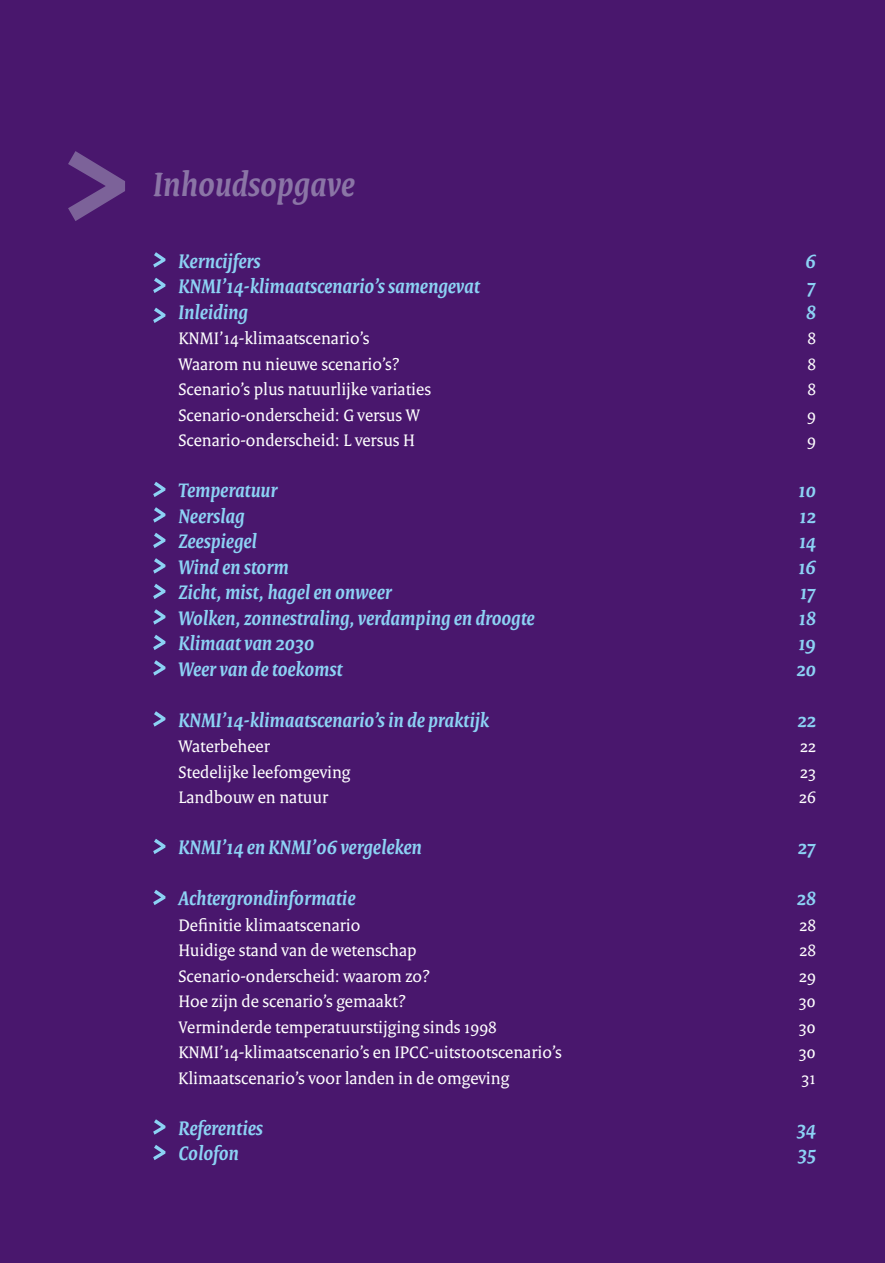
<style>
.page{position:relative;width:885px;height:1263px;background:#fff}
.page>*{position:absolute;margin:0;border:0;box-sizing:border-box;transform-origin:0 0}
.t1{font:italic 700 36px "Rijksoverheid Serif";color:#8b75a6}
.t2{font:italic 700 21px "Rijksoverheid Serif";color:#8cd2f4}
.t3{font:18px "Rijksoverheid Serif";color:#fff}
</style>
<div class="page">
<div style="left:0;top:0;width:884px;height:1263px;background:#49176d"></div>
<svg style="left:153px;top:252px;width:12px;height:16px"></svg>
<svg style="left:153px;top:278px;width:12px;height:15px"></svg>
<svg style="left:153px;top:308px;width:12px;height:15px"></svg>
<svg style="left:153px;top:482px;width:12px;height:15px"></svg>
<svg style="left:153px;top:507px;width:12px;height:16px"></svg>
<svg style="left:153px;top:533px;width:12px;height:15px"></svg>
<svg style="left:153px;top:558px;width:12px;height:16px"></svg>
<svg style="left:153px;top:584px;width:12px;height:15px"></svg>
<svg style="left:153px;top:609px;width:12px;height:16px"></svg>
<svg style="left:153px;top:635px;width:12px;height:15px"></svg>
<svg style="left:153px;top:660px;width:12px;height:16px"></svg>
<svg style="left:153px;top:711px;width:12px;height:16px"></svg>
<svg style="left:153px;top:839px;width:12px;height:15px"></svg>
<svg style="left:153px;top:890px;width:12px;height:15px"></svg>
<svg style="left:153px;top:1119px;width:12px;height:16px"></svg>
<svg style="left:153px;top:1145px;width:12px;height:15px"></svg>
<svg style="left:68px;top:151px;width:57px;height:70px"></svg>
<h1 class="t1" style="left:153px;top:162px;width:203px">Inhoudsopgave</h1>
<p class="t2" style="left:178px;top:248px;width:84px">Kerncijfers</p>
<p class="t2" style="left:805px;top:248px;width:12px">6</p>
<p class="t2" style="left:178px;top:274px;width:303px">KNMI’14-klimaatscenario’s samengevat</p>
<p class="t2" style="left:807px;top:274px;width:10px">7</p>
<p class="t2" style="left:178px;top:299px;width:71px">Inleiding</p>
<p class="t2" style="left:806px;top:299px;width:11px">8</p>
<p class="t3" style="left:178px;top:327px;width:192px">KNMI’14-klimaatscenario’s</p>
<p class="t3" style="left:807px;top:327px;width:10px">8</p>
<p class="t3" style="left:178px;top:353px;width:223px">Waarom nu nieuwe scenario’s?</p>
<p class="t3" style="left:807px;top:353px;width:10px">8</p>
<p class="t3" style="left:178px;top:378px;width:254px">Scenario’s plus natuurlijke variaties</p>
<p class="t3" style="left:807px;top:378px;width:10px">8</p>
<p class="t3" style="left:178px;top:404px;width:243px">Scenario-onderscheid: G versus W</p>
<p class="t3" style="left:807px;top:404px;width:10px">9</p>
<p class="t3" style="left:178px;top:429px;width:238px">Scenario-onderscheid: L versus H</p>
<p class="t3" style="left:807px;top:429px;width:10px">9</p>
<p class="t2" style="left:178px;top:478px;width:100px">Temperatuur</p>
<p class="t2" style="left:798px;top:478px;width:19px">10</p>
<p class="t2" style="left:178px;top:503px;width:68px">Neerslag</p>
<p class="t2" style="left:799px;top:503px;width:18px">12</p>
<p class="t2" style="left:178px;top:529px;width:80px">Zeespiegel</p>
<p class="t2" style="left:799px;top:529px;width:18px">14</p>
<p class="t2" style="left:178px;top:554px;width:112px">Wind en storm</p>
<p class="t2" style="left:798px;top:554px;width:19px">16</p>
<p class="t2" style="left:178px;top:580px;width:215px">Zicht, mist, hagel en onweer</p>
<p class="t2" style="left:800px;top:580px;width:17px">17</p>
<p class="t2" style="left:178px;top:605px;width:358px">Wolken, zonnestraling, verdamping en droogte</p>
<p class="t2" style="left:798px;top:605px;width:19px">18</p>
<p class="t2" style="left:178px;top:631px;width:137px">Klimaat van 2030</p>
<p class="t2" style="left:798px;top:631px;width:19px">19</p>
<p class="t2" style="left:178px;top:656px;width:166px">Weer van de toekomst</p>
<p class="t2" style="left:796px;top:656px;width:21px">20</p>
<p class="t2" style="left:178px;top:707px;width:312px">KNMI’14-klimaatscenario’s in de praktijk</p>
<p class="t2" style="left:797px;top:707px;width:20px">22</p>
<p class="t3" style="left:178px;top:735px;width:93px">Waterbeheer</p>
<p class="t3" style="left:800px;top:735px;width:17px">22</p>
<p class="t3" style="left:178px;top:761px;width:173px">Stedelijke leefomgeving</p>
<p class="t3" style="left:800px;top:761px;width:17px">23</p>
<p class="t3" style="left:178px;top:786px;width:151px">Landbouw en natuur</p>
<p class="t3" style="left:799px;top:786px;width:18px">26</p>
<p class="t2" style="left:178px;top:835px;width:245px">KNMI’14 en KNMI’06 vergeleken</p>
<p class="t2" style="left:797px;top:835px;width:20px">27</p>
<p class="t2" style="left:178px;top:886px;width:178px">Achtergrondinformatie</p>
<p class="t2" style="left:796px;top:886px;width:21px">28</p>
<p class="t3" style="left:178px;top:914px;width:183px">Definitie klimaatscenario</p>
<p class="t3" style="left:799px;top:914px;width:18px">28</p>
<p class="t3" style="left:178px;top:939px;width:240px">Huidige stand van de wetenschap</p>
<p class="t3" style="left:799px;top:939px;width:18px">28</p>
<p class="t3" style="left:178px;top:965px;width:253px">Scenario-onderscheid: waarom zo?</p>
<p class="t3" style="left:799px;top:965px;width:18px">29</p>
<p class="t3" style="left:178px;top:990px;width:229px">Hoe zijn de scenario’s gemaakt?</p>
<p class="t3" style="left:798px;top:990px;width:19px">30</p>
<p class="t3" style="left:178px;top:1016px;width:320px">Verminderde temperatuurstijging sinds 1998</p>
<p class="t3" style="left:798px;top:1016px;width:19px">30</p>
<p class="t3" style="left:178px;top:1041px;width:385px">KNMI’14-klimaatscenario’s en IPCC-uitstootscenario’s</p>
<p class="t3" style="left:798px;top:1041px;width:19px">30</p>
<p class="t3" style="left:178px;top:1067px;width:332px">Klimaatscenario’s voor landen in de omgeving</p>
<p class="t3" style="left:801px;top:1067px;width:16px">31</p>
<p class="t2" style="left:178px;top:1115px;width:86px">Referenties</p>
<p class="t2" style="left:797px;top:1115px;width:20px">34</p>
<p class="t2" style="left:178px;top:1141px;width:62px">Colofon</p>
<p class="t2" style="left:798px;top:1141px;width:19px">35</p>
</div>
